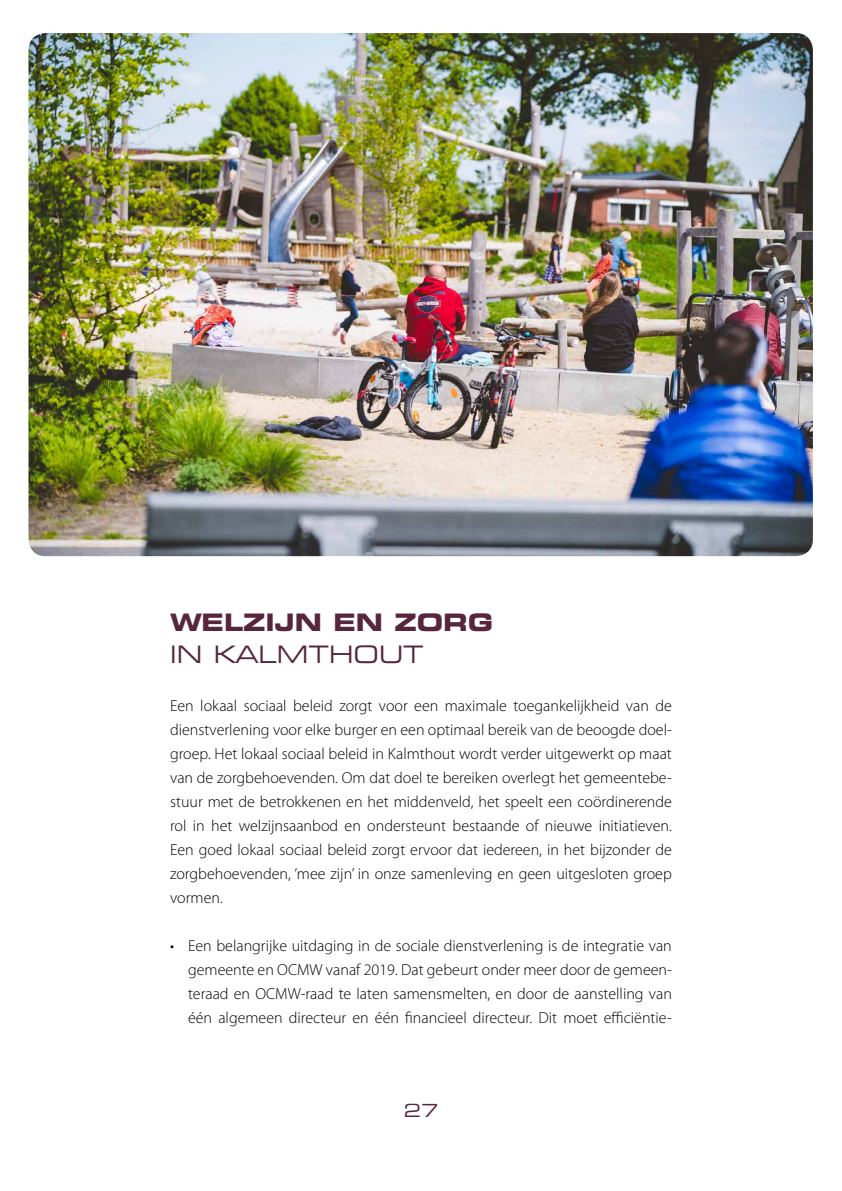
<style>
.page{position:relative;width:842px;height:1191px;background:#fff}
.page>*{position:absolute;margin:0;border:0;box-sizing:border-box;transform-origin:0 0}
.t1{font:700 expanded 24px "Square 721 BT";color:#57263c}
.t2{font:expanded 24px "Square 721 BT";color:#57263c}
.t3{font:expanded 18px "Square 721 BT";color:#57263c}
.t4{font:300 16px/24px "Myriad Pro";color:#000;text-align:justify}
</style>
<div class="page">
<img style="left:28px;top:33px;width:785px;height:523px">
<h1 class="t1" style="left:170px;top:608px;width:325px">WELZIJN EN ZORG</h1>
<h1 class="t2" style="left:170px;top:640px;width:255px">IN KALMTHOUT</h1>
<p class="t4" style="left:170px;top:694px;width:503px">Een lokaal sociaal beleid zorgt voor een maximale toegankelijkheid van de dienstverlening voor elke burger en een optimaal bereik van de beoogde doel&shy;groep. Het lokaal sociaal beleid in Kalmthout wordt verder uitgewerkt op maat van de zorgbehoevenden. Om dat doel te bereiken overlegt het gemeentebe&shy;stuur met de betrokkenen en het middenveld, het speelt een coördinerende rol in het welzijnsaanbod en ondersteunt bestaande of nieuwe initiatieven.<br>Een goed lokaal sociaal beleid zorgt ervoor dat iedereen, in het bijzonder de zorgbehoevenden, ‘mee zijn’ in onze samenleving en geen uitgesloten groep vormen.</p>
<p class="t4" style="left:188px;top:934px;width:485px;text-indent:-18px">• Een belangrijke uitdaging in de sociale dienstverlening is de integratie van gemeente en OCMW vanaf 2019. Dat gebeurt onder meer door de gemeen&shy;teraad en OCMW-raad te laten samensmelten, en door de aanstelling van één algemeen directeur en één financieel directeur. Dit moet efficiëntie-</p>
<p class="t3" style="left:404px;top:1099px;width:36px">27</p>
</div>
